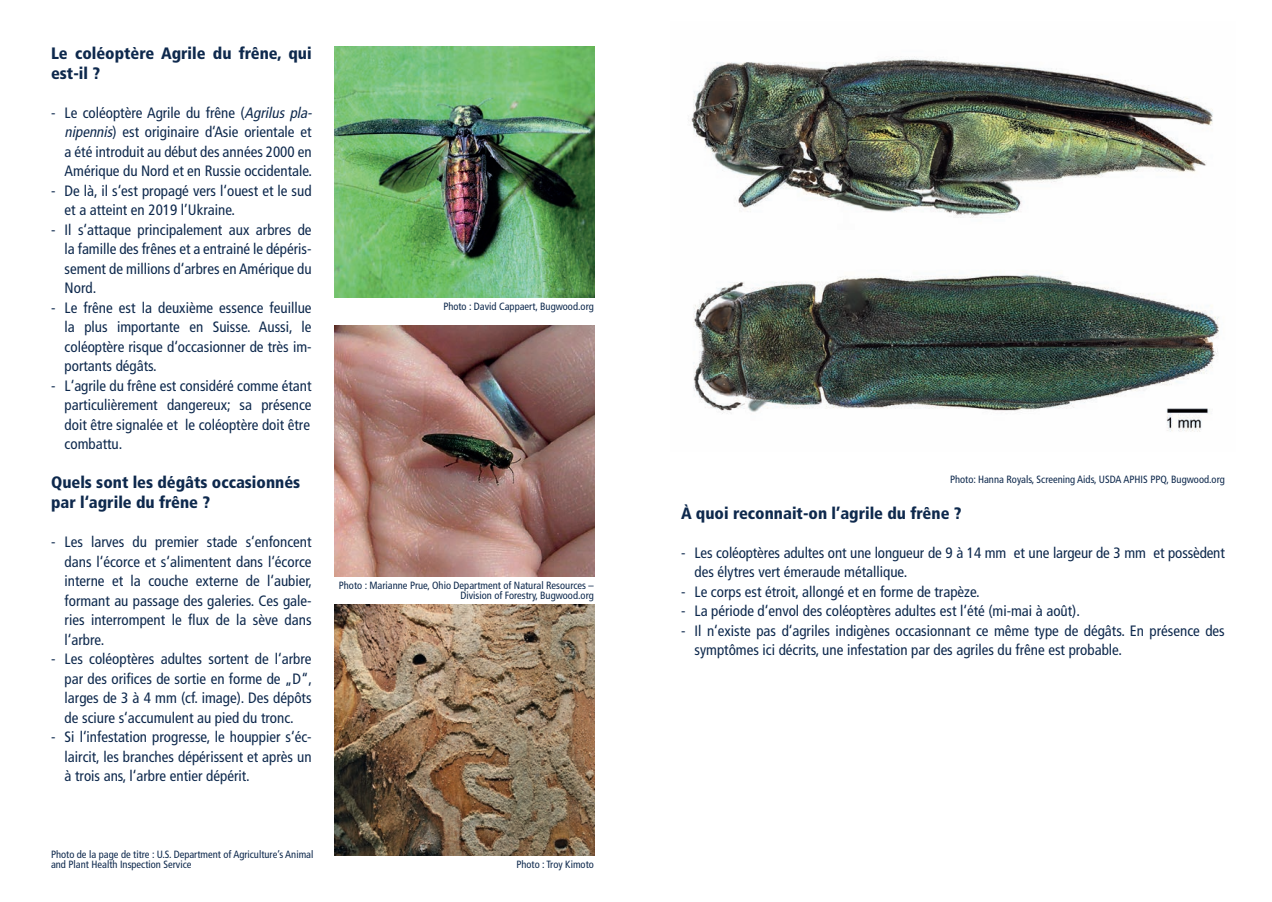
<style>
.page{position:relative;width:1272px;height:902px;background:#fff}
.page>*{position:absolute;margin:0;border:0;box-sizing:border-box;transform-origin:0 0}
.t1{font:900 condensed 16.5px/19.5px "Frutiger LT Std";color:#0e294d}
.t2{font:condensed 15px "Frutiger LT Std";color:#0e294d}
.t3{font:condensed 10.5px/10.5px "Frutiger LT Std";color:#0e294d;text-align:right}
.s1{font-style:italic}
</style>
<div class="page">
<img style="left:334px;top:47px;width:261px;height:251px">
<img style="left:334px;top:325px;width:261px;height:251px">
<img style="left:334px;top:604px;width:261px;height:251px">
<img style="left:688px;top:56px;width:531px;height:376px">
<p class="t1" style="left:51px;top:44px;width:262px">Le coléoptère Agrile du frêne, qui est-il ?</p>
<p class="t2" style="left:51px;top:104px;width:265px">- Le coléoptère Agrile du frêne (<span class="s1">Agrilus pla-</span></p>
<p class="t2" style="left:65px;top:123px;width:248px"><span class="s1">nipennis</span>) est originaire d‘Asie orientale et</p>
<p class="t2" style="left:65px;top:143px;width:248px">a été introduit au début des années 2000 en</p>
<p class="t2" style="left:65px;top:162px;width:249px">Amérique du Nord et en Russie occidentale.</p>
<p class="t2" style="left:51px;top:182px;width:262px">- De là, il s‘est propagé vers l‘ouest et le sud</p>
<p class="t2" style="left:65px;top:201px;width:172px">et a atteint en 2019 l’Ukraine.</p>
<p class="t2" style="left:51px;top:221px;width:262px">- Il s‘attaque principalement aux arbres de</p>
<p class="t2" style="left:65px;top:240px;width:248px">la famille des frênes et a entrainé le dépéris-</p>
<p class="t2" style="left:65px;top:260px;width:248px">sement de millions d‘arbres en Amérique du</p>
<p class="t2" style="left:65px;top:279px;width:33px">Nord.</p>
<p class="t2" style="left:51px;top:299px;width:262px">- Le frêne est la deuxième essence feuillue</p>
<p class="t2" style="left:65px;top:318px;width:248px">la plus importante en Suisse. Aussi, le</p>
<p class="t2" style="left:65px;top:338px;width:248px">coléoptère risque d‘occasionner de très im-</p>
<p class="t2" style="left:65px;top:357px;width:94px">portants dégâts.</p>
<p class="t2" style="left:51px;top:377px;width:262px">- L‘agrile du frêne est considéré comme étant</p>
<p class="t2" style="left:65px;top:396px;width:248px">particulièrement dangereux; sa présence</p>
<p class="t2" style="left:65px;top:416px;width:247px">doit être signalée et le coléoptère doit être</p>
<p class="t2" style="left:65px;top:435px;width:59px">combattu.</p>
<p class="t1" style="left:51px;top:473px;width:251px">Quels sont les dégâts occasionnés par l‘agrile du frêne ?</p>
<p class="t2" style="left:51px;top:533px;width:262px">- Les larves du premier stade s‘enfoncent</p>
<p class="t2" style="left:65px;top:552px;width:248px">dans l‘écorce et s‘alimentent dans l‘écorce</p>
<p class="t2" style="left:65px;top:572px;width:249px">interne et la couche externe de l‘aubier,</p>
<p class="t2" style="left:65px;top:591px;width:248px">formant au passage des galeries. Ces gale-</p>
<p class="t2" style="left:65px;top:611px;width:248px">ries interrompent le flux de la sève dans</p>
<p class="t2" style="left:65px;top:630px;width:41px">l‘arbre.</p>
<p class="t2" style="left:51px;top:650px;width:262px">- Les coléoptères adultes sortent de l‘arbre</p>
<p class="t2" style="left:65px;top:669px;width:249px">par des orifices de sortie en forme de „D“,</p>
<p class="t2" style="left:65px;top:689px;width:248px">larges de 3 à 4 mm (cf. image). Des dépôts</p>
<p class="t2" style="left:65px;top:708px;width:231px">de sciure s‘accumulent au pied du tronc.</p>
<p class="t2" style="left:51px;top:728px;width:262px">- Si l‘infestation progresse, le houppier s‘éc-</p>
<p class="t2" style="left:65px;top:747px;width:248px">laircit, les branches dépérissent et après un</p>
<p class="t2" style="left:65px;top:767px;width:187px">à trois ans, l‘arbre entier dépérit.</p>
<p class="t3" style="left:51px;top:848px;width:264px">Photo de la page de titre : U.S. Department of Agriculture’s Animal</p>
<p class="t3" style="left:51px;top:859px;width:142px">and Plant Health Inspection Service</p>
<p class="t3" style="left:443px;top:301px;width:152px">Photo : David Cappaert, Bugwood.org</p>
<p class="t3" style="left:339px;top:579px;width:256px">Photo : Marianne Prue, Ohio Department of Natural Resources –<br>Division of Forestry, Bugwood.org</p>
<p class="t3" style="left:516px;top:859px;width:79px">Photo : Troy Kimoto</p>
<p class="t3" style="left:950px;top:474px;width:276px">Photo: Hanna Royals, Screening Aids, USDA APHIS PPQ, Bugwood.org</p>
<p class="t1" style="left:681px;top:503px;width:282px">À quoi reconnait-on l’agrile du frêne ?</p>
<p class="t2" style="left:681px;top:543px;width:545px">- Les coléoptères adultes ont une longueur de 9 à 14 mm et une largeur de 3 mm et possèdent</p>
<p class="t2" style="left:694px;top:563px;width:214px">des élytres vert émeraude métallique.</p>
<p class="t2" style="left:681px;top:582px;width:300px">- Le corps est étroit, allongé et en forme de trapèze.</p>
<p class="t2" style="left:681px;top:602px;width:400px">- La période d‘envol des coléoptères adultes est l‘été (mi-mai à août).</p>
<p class="t2" style="left:681px;top:621px;width:545px">- Il n‘existe pas d‘agriles indigènes occasionnant ce même type de dégâts. En présence des</p>
<p class="t2" style="left:694px;top:641px;width:429px">symptômes ici décrits, une infestation par des agriles du frêne est probable.</p>
</div>
